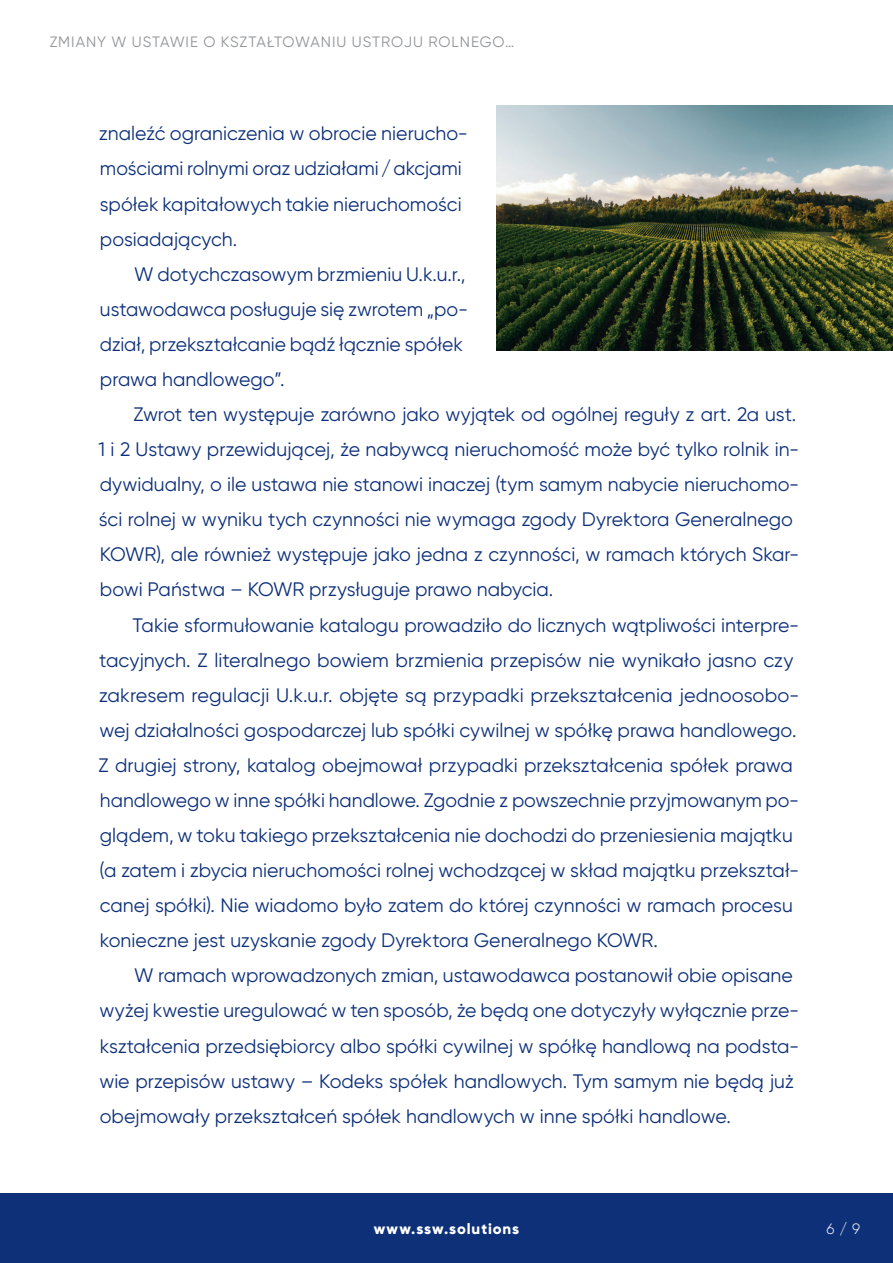
<style>
.page{position:relative;width:893px;height:1263px;background:#fff}
.page>*{position:absolute;margin:0;border:0;box-sizing:border-box;transform-origin:0 0}
.t1{font:19.5px/35.1px "Gilroy";color:#0d3079}
.t2{font:15px "Gilroy";letter-spacing:.055em;color:#939598}
.t3{font:800 15px "Gilroy";letter-spacing:.06em;color:#fff}
.t4{font:300 15px "Gilroy";color:#fff}
</style>
<div class="page">
<div style="left:0;top:1193px;width:893px;height:70px;background:#0d3079"></div>
<img style="left:496px;top:105px;width:397px;height:246px">
<p class="t2" style="left:50px;top:33px;width:466px">Zmiany w ustawie o kształtowaniu ustroju rolnego…</p>
<p class="t1" style="left:99px;top:116px;width:371px">znaleźć ograniczenia w obrocie nierucho&shy;mościami rolnymi oraz udziałami/akcjami spółek kapitałowych takie nieruchomości posiadających.</p>
<p class="t1" style="left:100px;top:256px;width:370px;text-indent:34px">W dotychczasowym brzmieniu U.k.u.r., ustawodawca posługuje się zwrotem „po&shy;dział, przekształcanie bądź łącznie spółek prawa handlowego”.</p>
<p class="t1" style="left:99px;top:396px;width:702px;text-indent:35px">Zwrot ten występuje zarówno jako wyjątek od ogólnej reguły z art. 2a ust.<br>1 i 2 Ustawy przewidującej, że nabywcą nieruchomość może być tylko rolnik in&shy;dywidualny, o ile ustawa nie stanowi inaczej (tym samym nabycie nieruchomo&shy;ści rolnej w wyniku tych czynności nie wymaga zgody Dyrektora Generalnego KOWR</p>
<p class="t1" style="left:100px;top:537px;width:701px;text-indent:56px">), ale również występuje jako jedna z czynności, w ramach których Skar&shy;bowi Państwa – KOWR</p>
<p class="t1" style="left:309px;top:572px;width:246px">przysługuje prawo nabycia.</p>
<p class="t1" style="left:133px;top:607px;width:668px">Takie sformułowanie katalogu prowadziło do licznych wątpliwości interpre-</p>
<p class="t1" style="left:99px;top:642px;width:696px">tacyjnych. Z literalnego bowiem brzmienia przepisów nie wynikało jasno czy</p>
<p class="t1" style="left:99px;top:677px;width:702px">zakresem regulacji U.k.u.r. objęte są przypadki przekształcenia jednoosobo-</p>
<p class="t1" style="left:100px;top:712px;width:698px">wej działalności gospodarczej lub spółki cywilnej w spółkę prawa handlowego.</p>
<p class="t1" style="left:99px;top:747px;width:696px">Z drugiej strony, katalog obejmował przypadki przekształcenia spółek prawa</p>
<p class="t1" style="left:100px;top:782px;width:701px">handlowego w inne spółki handlowe. Zgodnie z powszechnie przyjmowanym po-</p>
<p class="t1" style="left:100px;top:817px;width:695px">glądem, w toku takiego przekształcenia nie dochodzi do przeniesienia majątku</p>
<p class="t1" style="left:99px;top:852px;width:701px">(a zatem i zbycia nieruchomości rolnej wchodzącej w skład majątku przekształ-</p>
<p class="t1" style="left:100px;top:887px;width:695px">canej spółki). N ie wiadomo było zatem do której czynności w ramach procesu</p>
<p class="t1" style="left:100px;top:923px;width:512px">konieczne jest uzyskanie zgody Dyrektora Generalnego KOWR</p>
<p class="t1" style="left:653px;top:923px;width:6px">.</p>
<p class="t1" style="left:134px;top:958px;width:660px">W ramach wprowadzonych zmian, ustawodawca postanowił obie opisane</p>
<p class="t1" style="left:100px;top:993px;width:701px">wyżej kwestie uregulować w ten sposób, że będą one dotyczyły wyłącznie prze-</p>
<p class="t1" style="left:100px;top:1028px;width:701px">kształcenia przedsiębiorcy albo spółki cywilnej w spółkę handlową na podsta-</p>
<p class="t1" style="left:100px;top:1063px;width:696px">wie przepisów ustawy – Kodeks spółek handlowych. Tym samym nie będą już</p>
<p class="t1" style="left:100px;top:1098px;width:633px">obejmowały przekształceń spółek handlowych w inne spółki handlowe.</p>
<p class="t3" style="left:374px;top:1219px;width:147px">www.ssw.solutions</p>
<p class="t4" style="left:827px;top:1219px;width:35px">6 / 9</p>
</div>
